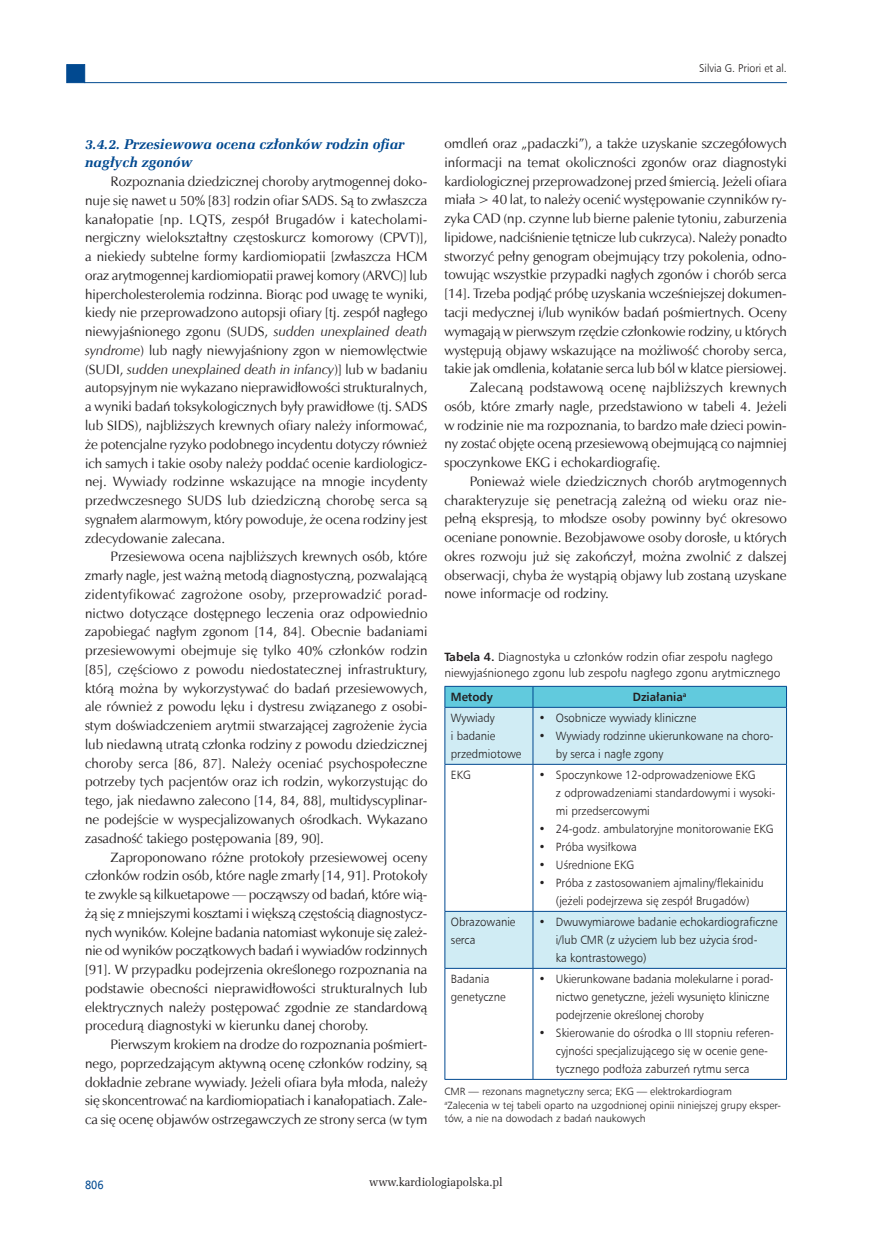
<style>
.page{position:relative;width:872px;height:1234px;background:#fff}
.page>*{position:absolute;margin:0;border:0;box-sizing:border-box;transform-origin:0 0}
._06_Srodtytul_2{font:italic 700 14.25px/18.8px "Zapf Ellipt EU";color:#014990}
._09_Tekst{font:13.65px/18.8px "Zapf Humnst EU";color:#231f20;text-align:justify}
._20_Tabela_tytul{font:12px/18px "Humnst 777 Lt EU";color:#231f20;scale:.95 1}
._20_Tabela_tytul-2{font:12px/16.5px "Humnst 777 Lt EU";color:#231f20}
._20_Tabela_tekst{font:12px/18px "Humnst 777 Lt EU";color:#231f20;scale:.95 1}
.t1{font:12px "Zapf Ellipt EU";color:#231f20;scale:.95 1}
._20_tabela_tekst_gru{font:700 12px "Humnst 777 EU";color:#231f20;scale:.95 1}
.t2{font:12px "Humnst 777 EU";color:#014990;scale:.9 1}
.t3{font:11.25px "Humnst 777 Lt EU";color:#231f20;scale:.95 1}
._20_Tabela_przypis{font:10.5px/13.5px "Humnst 777 Lt EU";color:#231f20}
.s1{font-style:italic}
.s2{font-family:"Humnst 777 EU";font-weight:700}
</style>
<div class="page">
<hr style="left:85px;top:82px;width:702px;height:1px;background:#014990">
<div style="left:66px;top:64px;width:19px;height:19px;background:#014990;border:1px solid #014990"></div>
<svg style="left:445px;top:707px;width:341px;height:260px"></svg>
<hr style="left:532px;top:707px;width:1px;height:56px;background:#014990">
<hr style="left:444px;top:763px;width:89px;height:1px;background:#014990">
<hr style="left:533px;top:763px;width:254px;height:1px;background:#014990">
<hr style="left:532px;top:764px;width:1px;height:146px;background:#014990">
<hr style="left:444px;top:910px;width:89px;height:1px;background:#014990">
<hr style="left:533px;top:910px;width:254px;height:1px;background:#014990">
<hr style="left:532px;top:911px;width:1px;height:56px;background:#014990">
<hr style="left:444px;top:967px;width:89px;height:1px;background:#014990">
<hr style="left:533px;top:967px;width:254px;height:1px;background:#014990">
<hr style="left:532px;top:968px;width:1px;height:110px;background:#014990">
<hr style="left:444px;top:707px;width:1px;height:56px;background:#014990">
<hr style="left:786px;top:707px;width:1px;height:56px;background:#014990">
<hr style="left:444px;top:764px;width:1px;height:146px;background:#014990">
<hr style="left:786px;top:764px;width:1px;height:146px;background:#014990">
<hr style="left:444px;top:911px;width:1px;height:56px;background:#014990">
<hr style="left:786px;top:911px;width:1px;height:56px;background:#014990">
<hr style="left:444px;top:968px;width:1px;height:110px;background:#014990">
<hr style="left:786px;top:968px;width:1px;height:110px;background:#014990">
<hr style="left:444px;top:1078px;width:89px;height:1px;background:#014990">
<hr style="left:533px;top:1078px;width:254px;height:1px;background:#014990">
<hr style="left:444px;top:685px;width:89px;height:1px;background:#014990">
<hr style="left:533px;top:685px;width:254px;height:1px;background:#014990">
<div style="left:444px;top:686px;width:343px;height:20px;background:#61cadd"></div>
<hr style="left:444px;top:706px;width:89px;height:1px;background:#014990">
<hr style="left:533px;top:706px;width:254px;height:1px;background:#014990">
<p class="t3" style="left:699px;top:61px;width:94px">Silvia G. Priori et al.</p>
<p class="_06_Srodtytul_2" style="left:85px;top:135px;width:321px">3.4.2. Przesiewowa ocena członków rodzin ofiar nagłych zgonów</p>
<p class="_09_Tekst" style="left:85px;top:172px;width:344px;text-indent:25px">Rozpoznania dziedzicznej choroby arytmogennej doko&shy;nuje się nawet u 50% [83] rodzin ofiar SADS. Są to zwłaszcza kanałopatie [np. LQTS, zespół Brugadów i katecholami&shy;nergiczny wielokształtny częstoskurcz komorowy (CPVT)], a niekiedy subtelne formy kardiomiopatii [zwłaszcza HCM oraz arytmogennej kardiomiopatii prawej komory (ARVC)] lub hipercholesterolemia rodzinna. Biorąc pod uwagę te wyniki, kiedy nie przeprowadzono autopsji ofiary [tj. zespół nagłego niewyjaśnionego zgonu (SUDS, <span class="s1">sudden unexplained death syndrome</span>) lub nagły niewyjaśniony zgon w niemowlęctwie (SUDI, <span class="s1">sudden unexplained death in infancy</span>)] lub w badaniu autopsyjnym nie wykazano nieprawidłowości strukturalnych, a wyniki badań toksykologicznych były prawidłowe (tj. SADS lub SIDS), najbliższych krewnych ofiary należy informować, że potencjalne ryzyko podobnego incydentu dotyczy również ich samych i takie osoby należy poddać ocenie kardiologicz&shy;nej. Wywiady rodzinne wskazujące na mnogie incydenty przedwczesnego SUDS lub dziedziczną chorobę serca są sygnałem alarmowym, który powoduje, że ocena rodziny jest zdecydowanie zalecana.</p>
<p class="_09_Tekst" style="left:85px;top:547px;width:344px;text-indent:25px">Przesiewowa ocena najbliższych krewnych osób, które zmarły nagle, jest ważną metodą diagnostyczną, pozwalającą zidentyfikować zagrożone osoby, przeprowadzić porad&shy;nictwo dotyczące dostępnego leczenia oraz odpowiednio zapobiegać nagłym zgonom [14, 84]. Obecnie badaniami przesiewowymi obejmuje się tylko 40% członków rodzin [85], częściowo z powodu niedostatecznej infrastruktury, którą można by wykorzystywać do badań przesiewowych, ale również z powodu lęku i dystresu związanego z osobi&shy;stym doświadczeniem arytmii stwarzającej zagrożenie życia lub niedawną utratą członka rodziny z powodu dziedzicznej choroby serca [86, 87]. Należy oceniać psychospołeczne potrzeby tych pacjentów oraz ich rodzin, wykorzystując do tego, jak niedawno zalecono [14, 84, 88], multidyscyplinar&shy;ne podejście w wyspecjalizowanych ośrodkach. Wykazano zasadność takiego postępowania [89, 90].</p>
<p class="_09_Tekst" style="left:85px;top:847px;width:344px;text-indent:25px">Zaproponowano różne protokoły przesiewowej oceny członków rodzin osób, które nagle zmarły [14, 91]. Protokoły te zwykle są kilkuetapowe — począwszy od badań, które wią&shy;żą się z mniejszymi kosztami i większą częstością diagnostycz&shy;nych wyników. Kolejne badania natomiast wykonuje się zależ&shy;nie od wyników początkowych badań i wywiadów rodzinnych [91]. W przypadku podejrzenia określonego rozpoznania na podstawie obecności nieprawidłowości strukturalnych lub elektrycznych należy postępować zgodnie ze standardową procedurą diagnostyki w kierunku danej choroby.</p>
<p class="_09_Tekst" style="left:85px;top:1034px;width:344px;text-indent:25px">Pierwszym krokiem na drodze do rozpoznania pośmiert&shy;nego, poprzedzającym aktywną ocenę członków rodziny, są dokładnie zebrane wywiady. Jeżeli ofiara była młoda, należy się skoncentrować na kardiomiopatiach i kanałopatiach. Zale&shy;ca się ocenę objawów ostrzegawczych ze strony serca (w tym</p>
<p class="_09_Tekst" style="left:444px;top:134px;width:344px">omdleń oraz „padaczki”), a także uzyskanie szczegółowych informacji na temat okoliczności zgonów oraz diagnostyki kardiologicznej przeprowadzonej przed śmiercią. Jeżeli ofiara miała &gt; 40 lat, to należy ocenić występowanie czynników ry&shy;zyka CAD (np. czynne lub bierne palenie tytoniu, zaburzenia lipidowe, nadciśnienie tętnicze lub cukrzyca). Należy ponadto stworzyć pełny genogram obejmujący trzy pokolenia, odno&shy;towując wszystkie przypadki nagłych zgonów i chorób serca [14]. Trzeba podjąć próbę uzyskania wcześniejszej dokumen&shy;tacji medycznej i/lub wyników badań pośmiertnych. Oceny wymagają w pierwszym rzędzie członkowie rodziny, u których występują objawy wskazujące na możliwość choroby serca, takie jak omdlenia, kołatanie serca lub ból w klatce piersiowej.</p>
<p class="_09_Tekst" style="left:444px;top:378px;width:344px;text-indent:26px">Zalecaną podstawową ocenę najbliższych krewnych osób, które zmarły nagle, przedstawiono w tabeli 4. Jeżeli w rodzinie nie ma rozpoznania, to bardzo małe dzieci powin&shy;ny zostać objęte oceną przesiewową obejmującą co najmniej spoczynkowe EKG i echokardiografię.</p>
<p class="_09_Tekst" style="left:444px;top:471px;width:344px;text-indent:26px">Ponieważ wiele dziedzicznych chorób arytmogennych charakteryzuje się penetracją zależną od wieku oraz nie&shy;pełną ekspresją, to młodsze osoby powinny być okresowo oceniane ponownie. Bezobjawowe osoby dorosłe, u których okres rozwoju już się zakończył, można zwolnić z dalszej obserwacji, chyba że wystąpią objawy lub zostaną uzyskane nowe informacje od rodziny.</p>
<p class="_20_Tabela_tytul-2" style="left:444px;top:648px;width:337px"><span class="s2">Tabela 4.</span> Diagnostyka u członków rodzin ofiar zespołu nagłego niewyjaśnionego zgonu lub zespołu nagłego zgonu arytmicznego</p>
<p class="_20_tabela_tekst_gru" style="left:451px;top:689px;width:46px">Metody</p>
<p class="_20_tabela_tekst_gru" style="left:633px;top:689px;width:58px">Działania<sup>a</sup></p>
<p class="_20_Tabela_tekst" style="left:451px;top:708px;width:76px">Wywiady<br>i badanie przedmiotowe</p>
<p class="_20_Tabela_tytul" style="left:539px;top:708px;width:167px">• Osobnicze wywiady kliniczne</p>
<p class="_20_Tabela_tytul" style="left:556px;top:726px;width:230px;text-indent:-17px">• Wywiady rodzinne ukierunkowane na choro&shy;by serca i nagłe zgony</p>
<p class="_20_Tabela_tekst" style="left:451px;top:765px;width:22px">EKG</p>
<p class="_20_Tabela_tytul" style="left:556px;top:765px;width:233px;text-indent:-17px">• Spoczynkowe 12-odprowadzeniowe EKG<br>z odprowadzeniami standardowymi i wysoki&shy;mi przedsercowymi</p>
<p class="_20_Tabela_tytul" style="left:539px;top:819px;width:249px">• 24-godz. ambulatoryjne monitorowanie EKG</p>
<p class="_20_Tabela_tytul" style="left:539px;top:837px;width:105px">• Próba wysiłkowa</p>
<p class="_20_Tabela_tytul" style="left:539px;top:855px;width:102px">• Uśrednione EKG</p>
<p class="_20_Tabela_tytul" style="left:539px;top:873px;width:238px;text-align:center">• Próba z zastosowaniem ajmaliny/flekainidu (jeżeli podejrzewa się zespół Brugadów)</p>
<p class="_20_Tabela_tekst" style="left:451px;top:912px;width:69px">Obrazowanie serca</p>
<p class="_20_Tabela_tytul" style="left:556px;top:912px;width:235px;text-indent:-17px">• Dwuwymiarowe badanie echokardiograficzne i/lub CMR (z użyciem lub bez użycia środ-<br>ka kontrastowego)</p>
<p class="_20_Tabela_tekst" style="left:451px;top:969px;width:59px">Badania genetyczne</p>
<p class="_20_Tabela_tytul" style="left:556px;top:969px;width:230px;text-indent:-17px">• Ukierunkowane badania molekularne i porad&shy;nictwo genetyczne, jeżeli wysunięto kliniczne podejrzenie określonej choroby</p>
<p class="_20_Tabela_tytul" style="left:556px;top:1023px;width:231px;text-indent:-17px">• Skierowanie do ośrodka o III stopniu referen&shy;cyjności specjalizującego się w ocenie gene&shy;tycznego podłoża zaburzeń rytmu serca</p>
<p class="_20_Tabela_przypis" style="left:444px;top:1084px;width:289px">CMR — rezonans magnetyczny serca; EKG — elektrokardiogram</p>
<p class="_20_Tabela_przypis" style="left:444px;top:1098px;width:338px"><sup>a</sup>Zalecenia w tej tabeli oparto na uzgodnionej opinii niniejszej grupy eksper&shy;tów, a nie na dowodach z badań naukowych</p>
<p class="t2" style="left:85px;top:1176px;width:22px">806</p>
<p class="t1" style="left:369px;top:1173px;width:142px">www.kardiologiapolska.pl</p>
</div>
